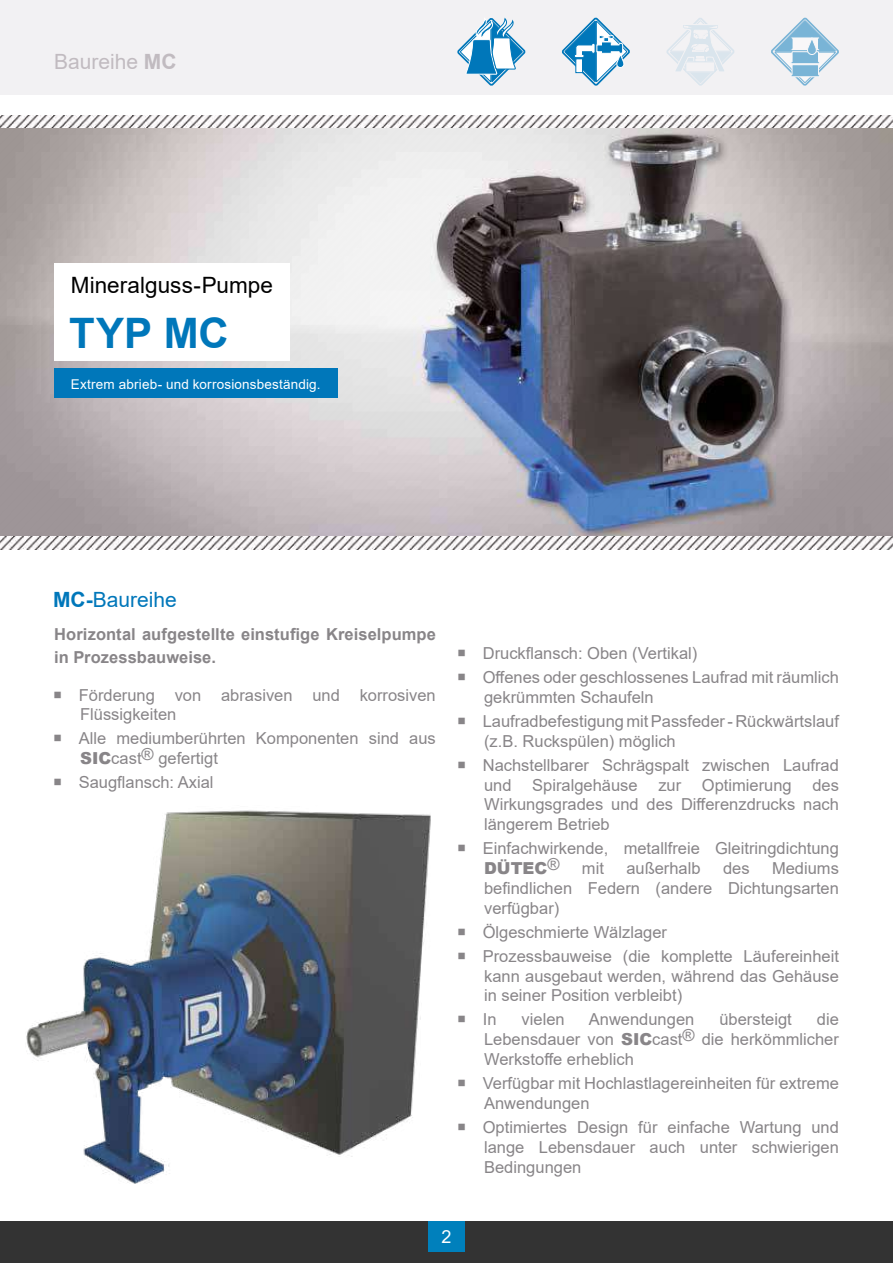
<style>
.page{position:relative;width:893px;height:1263px;background:#fff}
.page>*{position:absolute;margin:0;border:0;box-sizing:border-box;transform-origin:0 0}
.t1{font:700 42px "Arial";color:#0077ba}
.t2{font:22.5px "Arial";letter-spacing:.005em;color:#000}
.t3{font:21px "Arial";color:#0077ba}
.t4{font:21px "Arial";color:#c1bbc0}
.t5{font:18px "Arial";color:#fff}
.t6{font:16.5px/19.8px "Arial";color:#888588}
.t7{font:700 16.5px/22.5px "Arial";letter-spacing:.005em;color:#888588}
.t8{font:13.5px "Arial";letter-spacing:.015em;color:#fff}
.s1{font-weight:700}
.s2{font-weight:900}
</style>
<div class="page">
<div style="left:0;top:0;width:893px;height:95px;background:#f2f1f3"></div>
<div style="left:0;top:1221px;width:893px;height:42px;background:#333"></div>
<div style="left:428px;top:1221px;width:37px;height:31px;background:#0080bc"></div>
<img style="left:0;top:115px;width:893px;height:434px">
<img style="left:0;top:128px;width:893px;height:407px">
<img style="left:26px;top:810px;width:405px;height:374px">
<div style="left:54px;top:263px;width:235px;height:45px;background:#fff"></div>
<div style="left:54px;top:304px;width:235px;height:57px;background:#fff"></div>
<div style="left:54px;top:368px;width:284px;height:30px;background:#0077ba"></div>
<svg style="left:666px;top:18px;width:68px;height:68px"></svg>
<svg style="left:457px;top:18px;width:68px;height:68px"></svg>
<svg style="left:771px;top:18px;width:68px;height:68px"></svg>
<svg style="left:562px;top:18px;width:68px;height:68px"></svg>
<p class="t4" style="left:54px;top:47px;width:124px">Baureihe <span class="s1">MC</span></p>
<h2 class="t2" style="left:71px;top:269px;width:204px">Mineralguss-Pumpe</h2>
<h1 class="t1" style="left:69px;top:304px;width:161px">TYP MC</h1>
<p class="t8" style="left:71px;top:375px;width:251px">Extrem abrieb- und korrosionsbeständig.</p>
<p class="t3" style="left:53px;top:585px;width:125px"><span class="s1">MC-</span>Baureihe</p>
<p class="t7" style="left:54px;top:623px;width:383px">Horizontal aufgestellte einstufige Kreiselpumpe in Prozessbauweise.</p>
<p class="t6" style="left:79px;top:685px;width:359px">Förderung von abrasiven und korrosiven<br>Flüssigkeiten</p>
<p class="t6" style="left:79px;top:728px;width:359px">Alle mediumberührten Komponenten sind aus<br><span class="s2">SIC</span>cast® gefertigt</p>
<p class="t6" style="left:79px;top:772px;width:136px">Saugflansch: Axial</p>
<p class="t5" style="left:441px;top:1225px;width:12px">2</p>
<p class="t6" style="left:483px;top:641px;width:358px;line-height:24px">Druckflansch: Oben (Vertikal)<br>Offenes oder geschlossenes Laufrad mit räumlich</p>
<p class="t6" style="left:483px;top:685px;width:358px;line-height:24px">gekrümmten Schaufeln<br>Laufradbefestigung mit Passfeder - Rückwärtslauf</p>
<p class="t6" style="left:483px;top:729px;width:358px;line-height:24px">(z.B. Ruckspülen) möglich<br>Nachstellbarer Schrägspalt zwischen Laufrad</p>
<p class="t6" style="left:484px;top:775px;width:155px">und Spiralgehäuse</p>
<p class="t6" style="left:484px;top:775px;width:356px;text-align:justify;text-indent:174px">zur Optimierung des Wirkungsgrades und des Differenzdrucks nach längerem Betrieb</p>
<p class="t6" style="left:483px;top:838px;width:358px">Einfachwirkende, metallfreie Gleitringdichtung<br><span class="s2">DÜTEC</span>®</p>
<p class="t6" style="left:582px;top:858px;width:23px">mit</p>
<p class="t6" style="left:626px;top:858px;width:76px">außerhalb</p>
<p class="t6" style="left:723px;top:858px;width:28px">des</p>
<p class="t6" style="left:484px;top:858px;width:356px;text-align:justify;text-indent:288px">Mediums befindlichen Federn (andere Dichtungsarten verfügbar)</p>
<p class="t6" style="left:483px;top:920px;width:358px;line-height:24px">Ölgeschmierte Wälzlager<br>Prozessbauweise (die komplette Läufereinheit</p>
<p class="t6" style="left:484px;top:966px;width:356px">kann ausgebaut werden, während das Gehäuse in seiner Position verbleibt)</p>
<p class="t6" style="left:483px;top:1010px;width:15px">In</p>
<p class="t6" style="left:522px;top:1010px;width:45px">vielen</p>
<p class="t6" style="left:589px;top:1010px;width:107px">Anwendungen</p>
<p class="t6" style="left:719px;top:1010px;width:74px">übersteigt</p>
<p class="t6" style="left:484px;top:1010px;width:356px;text-align:justify;text-indent:333px">die Lebensdauer von <span class="s2">SIC</span>cast® die herkömmlicher Werkstoffe erheblich</p>
<p class="t6" style="left:483px;top:1073px;width:358px">Verfügbar mit Hochlastlagereinheiten für extreme<br>Anwendungen</p>
<p class="t6" style="left:483px;top:1117px;width:358px;text-align:justify">Optimiertes Design für einfache Wartung und lange Lebensdauer auch unter schwierigen Bedingungen</p>
</div>
